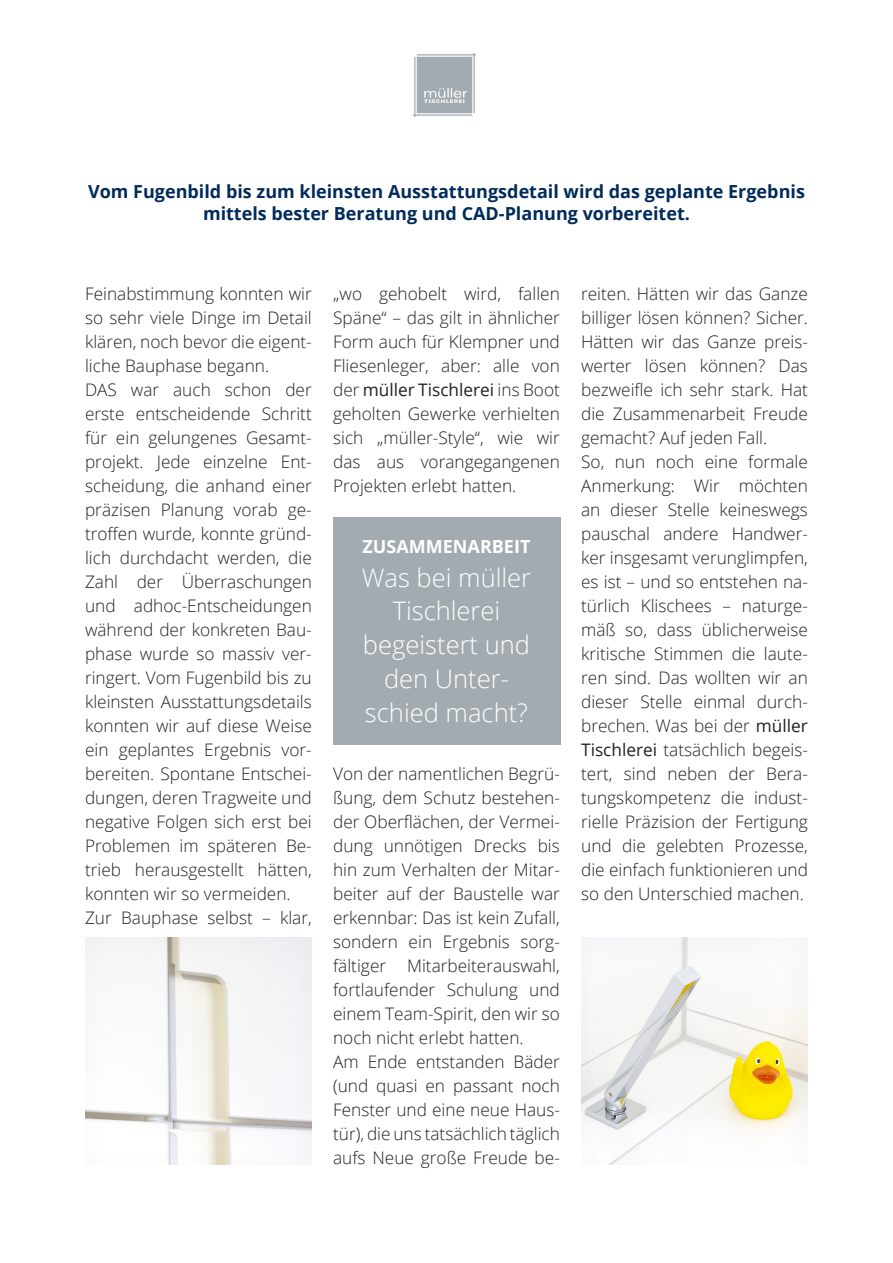
<style>
.page{position:relative;width:893px;height:1263px;background:#fff}
.page>*{position:absolute;margin:0;border:0;box-sizing:border-box;transform-origin:0 0}
.t1{font:300 25.5px/33.8px "Open Sans";color:#fff;text-align:center}
.t2{font:700 18px/21.6px "Open Sans";color:#002b59;text-align:center}
.t3{font:700 18px "Open Sans";color:#fff}
.t4{font:300 17.25px/24px "Open Sans";color:#231f20;text-align:justify}
.s1{font-weight:400}
</style>
<div class="page">
<img style="left:413px;top:53px;width:63px;height:64px">
<div style="left:333px;top:518px;width:227px;height:227px;background:#a3abb0"></div>
<div style="left:83px;top:935px;width:230px;height:230px;background:#231f20;opacity:.03"></div>
<div style="left:579px;top:935px;width:230px;height:231px;background:#231f20;opacity:.03"></div>
<p class="t2" style="left:88px;top:180px;width:718px">Vom Fugenbild bis zum kleinsten Ausstattungsdetail wird das geplante Ergebnis mittels bester Beratung und CAD-Planung vorbereitet.</p>
<p class="t4" style="left:85px;top:281px;width:228px">Feinabstimmung konnten wir so sehr viele Dinge im Detail klären, noch bevor die eigent&shy;liche Bauphase begann.</p>
<p class="t4" style="left:85px;top:377px;width:228px">DAS war auch schon der erste entscheidende Schritt für ein gelungenes Gesamt&shy;projekt. Jede einzelne Ent&shy;scheidung, die anhand einer präzisen Planung vorab ge&shy;troffen wurde, konnte gründ&shy;lich durchdacht werden, die Zahl der Überraschungen und adhoc-Entscheidungen während der konkreten Bau&shy;phase wurde so massiv ver&shy;ringert. Vom Fugenbild bis zu kleinsten Ausstattungsdetails konnten wir auf diese Weise ein geplantes Ergebnis vor&shy;bereiten. Spontane Entschei&shy;dungen, deren Tragweite und negative Folgen sich erst bei Problemen im späteren Be&shy;trieb herausgestellt hätten, konnten wir so vermeiden.</p>
<p class="t4" style="left:85px;top:905px;width:228px">Zur Bauphase selbst – klar,</p>
<p class="t4" style="left:333px;top:281px;width:228px">„wo gehobelt wird, fallen Späne“ – das gilt in ähnlicher Form auch für Klempner und Fliesenleger, aber: alle von der <span class="s1">müller Tischlerei</span> ins Boot geholten Gewerke verhielten sich „müller-Style“, wie wir das aus vorangegangenen Projekten erlebt hatten.</p>
<p class="t3" style="left:363px;top:533px;width:169px">ZUSAMMENARBEIT</p>
<p class="t1" style="left:362px;top:560px;width:171px">Was bei müller</p>
<p class="t1" style="left:393px;top:593px;width:109px">Tischlerei</p>
<p class="t1" style="left:363px;top:627px;width:169px">begeistert und den Unter&shy;schied macht?</p>
<p class="t4" style="left:333px;top:761px;width:228px">Von der namentlichen Begrü&shy;ßung, dem Schutz bestehen&shy;der Oberflächen, der Vermei&shy;dung unnötigen Drecks bis hin zum Verhalten der Mitar&shy;beiter auf der Baustelle war erkennbar: Das ist kein Zufall, sondern ein Ergebnis sorg&shy;fältiger Mitarbeiterauswahl, fortlaufender Schulung und einem Team-Spirit, den wir so noch nicht erlebt hatten.</p>
<p class="t4" style="left:333px;top:1049px;width:228px">Am Ende entstanden Bäder (und quasi en passant noch Fenster und eine neue Haus&shy;tür), die uns tatsächlich täglich aufs Neue große Freude be-</p>
<p class="t4" style="left:581px;top:281px;width:228px">reiten. Hätten wir das Ganze billiger lösen können? Sicher.<br>Hätten wir das Ganze preis&shy;werter lösen können? Das bezweifle ich sehr stark. Hat die Zusammenarbeit Freude gemacht? Auf jeden Fall.</p>
<p class="t4" style="left:581px;top:449px;width:228px">So, nun noch eine formale Anmerkung: Wir möchten an dieser Stelle keineswegs pauschal andere Handwer&shy;ker insgesamt verunglimpfen, es ist – und so entstehen na&shy;türlich Klischees – naturge&shy;mäß so, dass üblicherweise kritische Stimmen die laute&shy;ren sind. Das wollten wir an dieser Stelle einmal durch&shy;brechen. Was bei der <span class="s1">müller Tischlerei</span> tatsächlich begeis&shy;tert, sind neben der Bera&shy;tungskompetenz die indust&shy;rielle Präzision der Fertigung und die gelebten Prozesse, die einfach funktionieren und so den Unterschied machen.</p>
</div>
